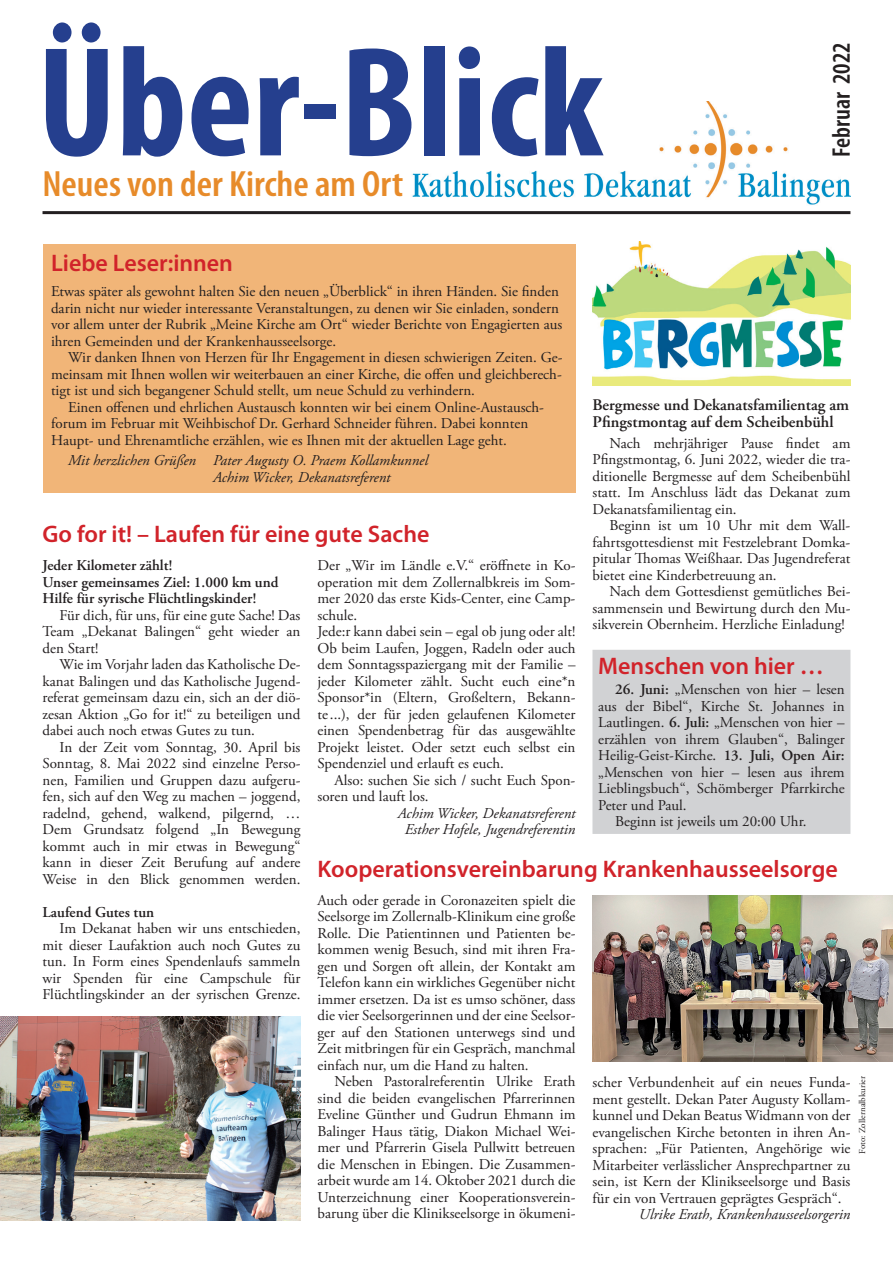
<style>
.page{position:relative;width:893px;height:1263px;background:#fff}
.page>*{position:absolute;margin:0;border:0;box-sizing:border-box;transform-origin:0 0}
.t1{font:700 condensed 157.8px "Myriad Pro";color:#253f8e}
.t2{font:600 condensed 36.6px "Myriad Pro";color:#e78b2a;scale:1.06 1}
.t3{font:600 condensed 25.5px "Myriad Pro";color:#231f20}
.t4{font:600 24px "Myriad Pro";color:#d1232a}
.t5{font:600 16.2px/16.5px "Adobe Garamond Pro";color:#231f20}
.t6{font:15px/16.5px "Adobe Garamond Pro";color:#231f20;text-align:justify}
.t7{font:italic 15px/16.5px "Adobe Garamond Pro";color:#231f20}
.t8{font:600 15px/16.5px "Adobe Garamond Pro";color:#231f20}
.t9{font:9px "Adobe Garamond Pro";color:#231f20}
.s1{font-weight:600}
</style>
<div class="page">
<img style="left:412px;top:102px;width:438px;height:103px">
<hr style="left:43px;top:211px;width:807px;height:3px;background:#231f20">
<div style="left:43px;top:244px;width:532px;height:249px;background:#f1b578"></div>
<img style="left:0;top:1017px;width:300px;height:203px">
<img style="left:592px;top:242px;width:258px;height:143px">
<div style="left:593px;top:650px;width:257px;height:183px;background:#d1d2d4"></div>
<div style="left:592px;top:650px;width:258px;height:184px;border:2px solid #d1d2d4"></div>
<img style="left:592px;top:895px;width:301px;height:166px">
<h1 class="t1" style="left:37px;top:4px;width:567px">Über-Blick</h1>
<h2 class="t2" style="left:43px;top:161px;width:342px">Neues von der Kirche am Ort</h2>
<h3 class="t3" style="left:826px;top:157px;width:116px;rotate:-90deg">Februar 2022</h3>
<h3 class="t4" style="left:51px;top:248px;width:184px">Liebe Leser:innen</h3>
<p class="t6" style="left:51px;top:284px;width:513px;text-align:left">Etwas später als gewohnt halten Sie den neuen „Überblick“ in ihren Händen. Sie finden darin nicht nur wieder interessante Veranstaltungen, zu denen wir Sie einladen, sondern vor allem unter der Rubrik „Meine Kirche am Ort“ wieder Berichte von Engagierten aus ihren Gemeinden und der Krankenhausseelsorge.</p>
<p class="t6" style="left:51px;top:350px;width:513px;text-indent:17px">Wir danken Ihnen von Herzen für Ihr Engagement in diesen schwierigen Zeiten. Ge&shy;meinsam mit Ihnen wollen wir weiterbauen an einer Kirche, die offen und gleichberech&shy;tigt ist und sich begangener Schuld stellt, um neue Schuld zu verhindern.</p>
<p class="t6" style="left:51px;top:399px;width:494px;text-align:left;text-indent:17px">Einen offenen und ehrlichen Austausch konnten wir bei einem Online-Austausch&shy;forum im Februar mit Weihbischof Dr. Gerhard Schneider führen. Dabei konnten<br>Haupt- und Ehrenamtliche erzählen, wie es Ihnen mit der aktuellen Lage geht.</p>
<p class="t7" style="left:213px;top:453px;width:217px;text-indent:-145px">Mit herzlichen Grüßen Pater Augusty O. Praem Kollamkunnel<br>Achim Wicker, Dekanatsreferent</p>
<p class="t5" style="left:592px;top:397px;width:258px">Bergmesse und Dekanatsfamilientag am<br>Pfingstmontag auf dem Scheibenbühl</p>
<p class="t6" style="left:592px;top:435px;width:259px;text-indent:17px">Nach mehrjähriger Pause findet am Pfingstmontag, 6. Juni 2022, wieder die tra&shy;ditionelle Bergmesse auf dem Scheibenbühl statt. Im Anschluss lädt das Dekanat zum Dekanatsfamilientag ein.</p>
<p class="t6" style="left:592px;top:518px;width:259px;text-indent:17px">Beginn ist um 10 Uhr mit dem Wall&shy;fahrtsgottesdienst mit Festzelebrant Domka&shy;pitular Thomas Weißhaar. Das Jugendreferat bietet eine Kinderbetreuung an.</p>
<p class="t6" style="left:592px;top:584px;width:259px;text-indent:17px">Nach dem Gottesdienst gemütliches Bei&shy;sammensein und Bewirtung durch den Mu&shy;sikverein Obernheim. Herzliche Einladung!</p>
<h3 class="t4" style="left:43px;top:518px;width:388px">Go for it! – Laufen für eine gute Sache</h3>
<p class="t8" style="left:43px;top:557px;width:237px">Jeder Kilometer zählt!<br>Unser gemeinsames Ziel: 1.000 km und<br>Hilfe für syrische Flüchtlingskinder!</p>
<p class="t6" style="left:43px;top:607px;width:259px;text-indent:17px">Für dich, für uns, für eine gute Sache! Das Team „Dekanat Balingen“ geht wieder an den Start!</p>
<p class="t6" style="left:43px;top:657px;width:259px;text-indent:17px">Wie im Vorjahr laden das Katholische De&shy;kanat Balingen und das Katholische Jugend&shy;referat gemeinsam dazu ein, sich an der diö&shy;zesan Aktion „Go for it!“ zu beteiligen und dabei auch noch etwas Gutes zu tun.</p>
<p class="t6" style="left:43px;top:739px;width:259px;text-indent:17px">In der Zeit vom Sonntag, 30. April bis Sonntag, 8. Mai 2022 sind einzelne Perso&shy;nen, Familien und Gruppen dazu aufgeru&shy;fen, sich auf den Weg zu machen – joggend, radelnd, gehend, walkend, pilgernd, … Dem Grundsatz folgend „In Bewegung kommt auch in mir etwas in Bewegung“ kann in dieser Zeit Berufung auf andere Weise in den Blick genommen werden.</p>
<p class="t8" style="left:43px;top:904px;width:113px">Laufend Gutes tun</p>
<p class="t6" style="left:43px;top:921px;width:259px;text-indent:17px">Im Dekanat haben wir uns entschieden, mit dieser Laufaktion auch noch Gutes zu tun. In Form eines Spendenlaufs sammeln wir Spenden für eine Campschule für Flüchtlingskinder an der syrischen Grenze.</p>
<p class="t6" style="left:317px;top:558px;width:259px;text-align:left">Der „Wir im Ländle e.V.“ eröffnete in Ko&shy;operation mit dem Zollernalbkreis im Som&shy;mer 2020 das erste Kids-Center, eine Camp&shy;schule.<br>Jede:r kann dabei sein – egal ob jung oder alt!<br>Ob beim Laufen, Joggen, Radeln oder auch dem Sonntagsspaziergang mit der Familie – jeder Kilometer zählt. Sucht euch eine*n Sponsor*in (Eltern, Großeltern, Bekann&shy;te...), der für jeden gelaufenen Kilometer einen Spendenbetrag für das ausgewählte Projekt leistet. Oder setzt euch selbst ein Spendenziel und erlauft es euch.</p>
<p class="t6" style="left:317px;top:772px;width:259px;text-indent:17px">Also: suchen Sie sich / sucht Euch Spon&shy;soren und lauft los.</p>
<p class="t7" style="left:398px;top:805px;width:179px;text-align:center">Achim Wicker, Dekanatsreferent<br>Esther Hofele, Jugendreferentin</p>
<h3 class="t4" style="left:598px;top:650px;width:227px">Menschen von hier …</h3>
<p class="t6" style="left:615px;top:682px;width:231px"><span class="s1">26. Juni:</span> „Menschen von hier – lesen</p>
<p class="t6" style="left:598px;top:698px;width:248px">aus der Bibel“, Kirche St. Johannes in</p>
<p class="t6" style="left:598px;top:715px;width:248px">Lautlingen. <span class="s1">6. Juli:</span> „Menschen von hier –</p>
<p class="t6" style="left:598px;top:731px;width:248px">erzählen von ihrem Glauben“, Balinger</p>
<p class="t6" style="left:598px;top:748px;width:248px">Heilig-Geist-Kirche. <span class="s1">13. Juli, Open Air:</span></p>
<p class="t6" style="left:598px;top:764px;width:248px">„Menschen von hier – lesen aus ihrem</p>
<p class="t6" style="left:598px;top:781px;width:248px">Lieblingsbuch“, Schömberger Pfarrkirche</p>
<p class="t6" style="left:598px;top:797px;width:90px">Peter und Paul.</p>
<p class="t6" style="left:615px;top:814px;width:193px">Beginn ist jeweils um 20:00 Uhr.</p>
<h3 class="t4" style="left:317px;top:854px;width:522px">Kooperationsvereinbarung Krankenhausseelsorge</h3>
<p class="t6" style="left:317px;top:892px;width:259px">Auch oder gerade in Coronazeiten spielt die Seelsorge im Zollernalb-Klinikum eine große Rolle. Die Patientinnen und Patienten be&shy;kommen wenig Besuch, sind mit ihren Fra&shy;gen und Sorgen oft allein, der Kontakt am Telefon kann ein wirkliches Gegenüber nicht immer ersetzen. Da ist es umso schöner, dass die vier Seelsorgerinnen und der eine Seelsor&shy;ger auf den Stationen unterwegs sind und Zeit mitbringen für ein Gespräch, manchmal einfach nur, um die Hand zu halten.</p>
<p class="t6" style="left:317px;top:1074px;width:259px;text-indent:17px">Neben Pastoralreferentin Ulrike Erath sind die beiden evangelischen Pfarrerinnen Eveline Günther und Gudrun Ehmann im Balinger Haus tätig, Diakon Michael Wei&shy;mer und Pfarrerin Gisela Pullwitt betreuen die Menschen in Ebingen. Die Zusammen&shy;arbeit wurde am 14. Oktober 2021 durch die Unterzeichnung einer Kooperationsverein&shy;barung über die Klinikseelsorge in ökumeni-</p>
<p class="t6" style="left:592px;top:1075px;width:259px">scher Verbundenheit auf ein neues Funda&shy;ment gestellt. Dekan Pater Augusty Kollam&shy;kunnel und Dekan Beatus Widmann von der evangelischen Kirche betonten in ihren An&shy;sprachen: „Für Patienten, Angehörige wie Mitarbeiter verlässlicher Ansprechpartner zu sein, ist Kern der Klinikseelsorge und Basis für ein von Vertrauen geprägtes Gespräch“.</p>
<p class="t7" style="left:639px;top:1206px;width:213px">Ulrike Erath, Krankenhausseelsorgerin</p>
<p class="t9" style="left:857px;top:1154px;width:79px;rotate:-90deg">Foto: Zollernalbkurier</p>
</div>
